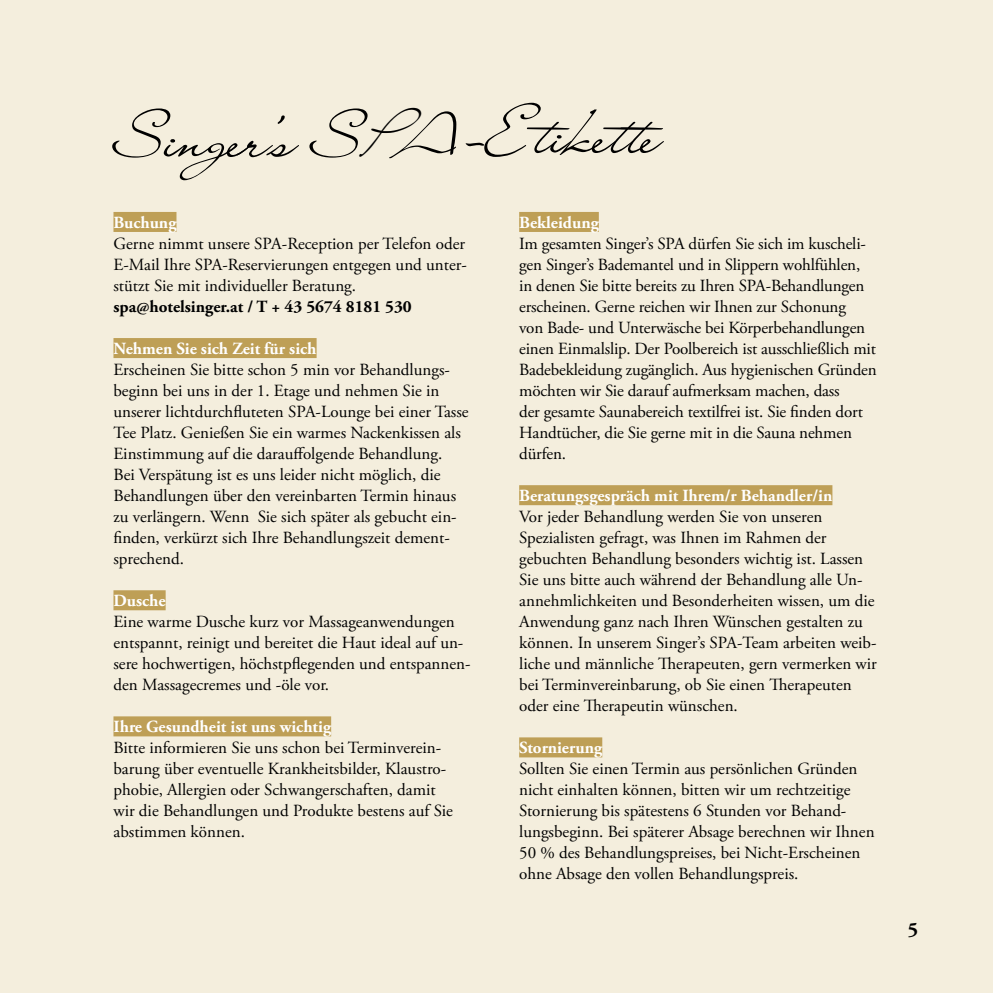
<style>
.page{position:relative;width:993px;height:993px;background:#fff}
.page>*{position:absolute;margin:0;border:0;box-sizing:border-box;transform-origin:0 0}
.t1{font:60px "Liana";color:#000}
.t2{font:700 20px "Adobe Garamond Pro";color:#000}
.t3{font:17px/21px "Adobe Garamond Pro";color:#000}
.t4{font:700 17px "Adobe Garamond Pro";color:#fff}
.t5{font:700 17px "Adobe Garamond Pro";color:#000}
.s1{font-size:44px}
</style>
<div class="page">
<div style="left:0;top:0;width:992px;height:992px;background:#f4eedd"></div>
<div style="left:113px;top:212px;width:63px;height:20px;background:#be9f56"></div>
<div style="left:113px;top:338px;width:203px;height:20px;background:#be9f56"></div>
<div style="left:113px;top:590px;width:53px;height:20px;background:#be9f56"></div>
<div style="left:113px;top:716px;width:218px;height:20px;background:#be9f56"></div>
<div style="left:519px;top:212px;width:79px;height:20px;background:#be9f56"></div>
<div style="left:519px;top:485px;width:313px;height:20px;background:#be9f56"></div>
<div style="left:519px;top:737px;width:83px;height:20px;background:#be9f56"></div>
<h1 class="t1" style="left:113px;top:95px;width:549px">Singer’s S<span class="s1">P</span>A-Etikette</h1>
<p class="t4" style="left:519px;top:212px;width:81px">Bekleidung</p>
<p class="t3" style="left:519px;top:233px;width:359px">Im gesamten Singer’s SPA dürfen Sie sich im kuscheli&shy;gen Singer’s Bademantel und in Slippern wohlfühlen, in denen Sie bitte bereits zu Ihren SPA-Behandlungen erscheinen. Gerne reichen wir Ihnen zur Schonung<br>von Bade- und Unterwäsche bei Körperbehandlungen einen Einmalslip. Der Poolbereich ist ausschließlich mit Badebekleidung zugänglich. Aus hygienischen Gründen möchten wir Sie darauf aufmerksam machen, dass<br>der gesamte Saunabereich textilfrei ist. Sie finden dort Handtücher, die Sie gerne mit in die Sauna nehmen dürfen.</p>
<p class="t4" style="left:519px;top:485px;width:314px">Beratungsgespräch mit Ihrem/r Behandler/in</p>
<p class="t3" style="left:519px;top:506px;width:359px">Vor jeder Behandlung werden Sie von unseren Spezialisten gefragt, was Ihnen im Rahmen der gebuchten Behandlung besonders wichtig ist. Lassen Sie uns bitte auch während der Behandlung alle Un&shy;annehmlichkeiten und Besonderheiten wissen, um die Anwendung ganz nach Ihren Wünschen gestalten zu können. In unserem Singer’s SPA-Team arbeiten weib&shy;liche und männliche Therapeuten, gern vermerken wir bei Terminvereinbarung, ob Sie einen Therapeuten oder eine Therapeutin wünschen.</p>
<p class="t4" style="left:519px;top:737px;width:85px">Stornierung</p>
<p class="t3" style="left:519px;top:758px;width:357px">Sollten Sie einen Termin aus persönlichen Gründen nicht einhalten können, bitten wir um rechtzeitige Stornierung bis spätestens 6 Stunden vor Behand&shy;lungsbeginn. Bei späterer Absage berechnen wir Ihnen 50 % des Behandlungspreises, bei Nicht-Erscheinen ohne Absage den vollen Behandlungspreis.</p>
<p class="t4" style="left:113px;top:212px;width:64px">Buchung</p>
<p class="t3" style="left:113px;top:233px;width:355px;text-align:justify">Gerne nimmt unsere SPA-Reception per Telefon oder E-Mail Ihre SPA-Reservierungen entgegen und unter&shy;stützt Sie mit individueller Beratung.</p>
<p class="t5" style="left:113px;top:296px;width:300px">spa@hotelsinger.at / T + 43 5674 8181 530</p>
<p class="t4" style="left:113px;top:338px;width:204px">Nehmen Sie sich Zeit für sich</p>
<p class="t3" style="left:113px;top:359px;width:356px">Erscheinen Sie bitte schon 5 min vor Behandlungs&shy;beginn bei uns in der 1. Etage und nehmen Sie in unserer lichtdurchfluteten SPA-Lounge bei einer Tasse Tee Platz. Genießen Sie ein warmes Nackenkissen als Einstimmung auf die darauffolgende Behandlung.<br>Bei Verspätung ist es uns leider nicht möglich, die Behandlungen über den vereinbarten Termin hinaus zu verlängern. Wenn Sie sich später als gebucht ein&shy;finden, verkürzt sich Ihre Behandlungszeit dement&shy;sprechend.</p>
<p class="t4" style="left:113px;top:590px;width:54px">Dusche</p>
<p class="t3" style="left:113px;top:611px;width:358px">Eine warme Dusche kurz vor Massageanwendungen entspannt, reinigt und bereitet die Haut ideal auf un&shy;sere hochwertigen, höchstpflegenden und entspannen&shy;den Massagecremes und -öle vor.</p>
<p class="t4" style="left:113px;top:716px;width:219px">Ihre Gesundheit ist uns wichtig</p>
<p class="t3" style="left:113px;top:737px;width:341px">Bitte informieren Sie uns schon bei Terminverein&shy;barung über eventuelle Krankheitsbilder, Klaustro&shy;phobie, Allergien oder Schwangerschaften, damit wir die Behandlungen und Produkte bestens auf Sie abstimmen können.</p>
<p class="t2" style="left:907px;top:917px;width:12px">5</p>
</div>
